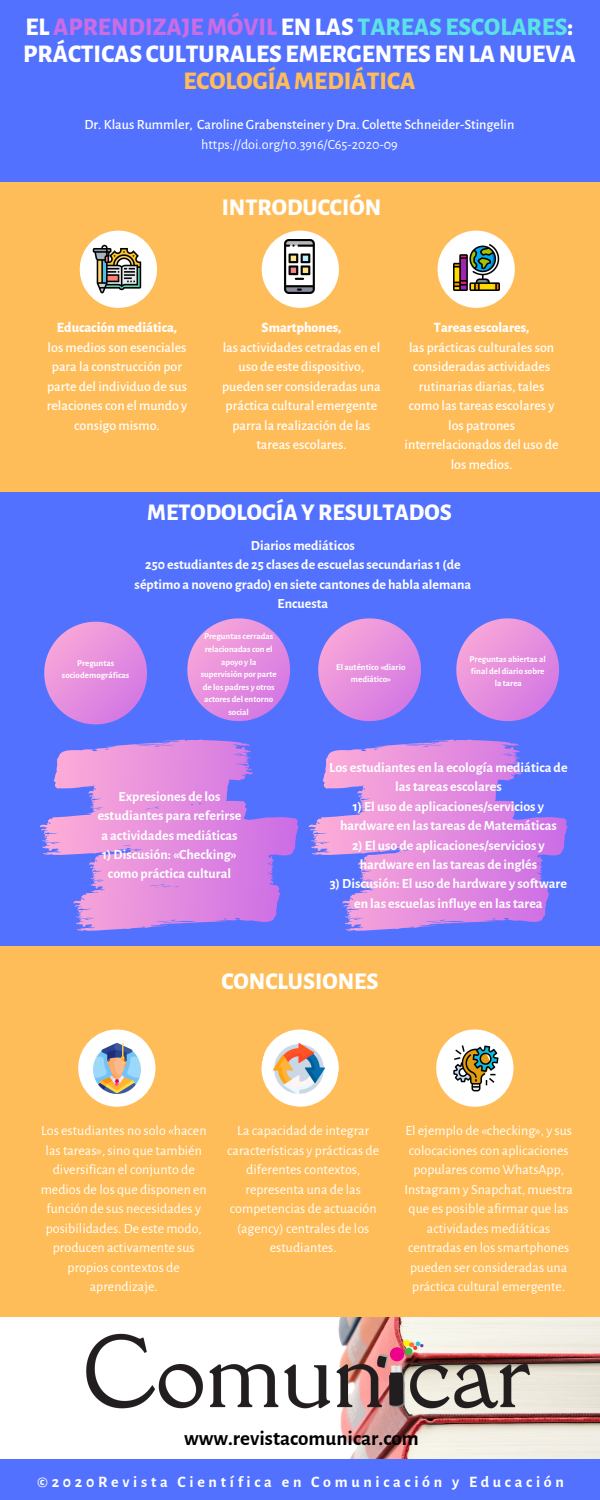
<style>
.page{position:relative;width:600px;height:1500px;background:#fff}
.page>*{position:absolute;margin:0;border:0;box-sizing:border-box;transform-origin:0 0}
.t1{font:800 25px/27.2px "Alegreya Sans";color:#fff}
.t2{font:800 25px "Alegreya Sans";color:#ffbd59}
.t3{font:800 23.6px "Alegreya Sans";color:#fff}
.t4{font:700 21px "Alegreya Sans";color:#000}
.t5{font:700 16px "Alegreya Sans";letter-spacing:.23em;color:#fff}
.t6{font:500 14.1px "Alegreya Sans";color:#fff}
.t7{font:14.1px "Alegreya Sans";color:#fff}
.t8{font:14px/19.5px "Alegreya Sans";color:#fff;text-align:center}
.t9{font:700 14px/19.4px "Alegreya Sans";color:#fff;text-align:center}
.t10{font:500 14px/19.5px "Alegreya Sans";color:#fff;text-align:center}
.t11{font:800 14px "Alegreya Sans";color:#fff}
.t12{font:700 9px/12.6px "Alegreya Sans";color:#fff;text-align:center}
.s1{color:#cb6ce6}
.s2{color:#5ce1e6}
</style>
<div class="page">
<div style="left:0;top:491px;width:600px;height:521px;background:#5271ff"></div>
<div style="left:0;top:946px;width:600px;height:381px;background:#ffbd59"></div>
<img style="left:0;top:1318px;width:600px;height:141px">
<div style="left:0;top:0;width:600px;height:188px;background:#5271ff"></div>
<div style="left:0;top:183px;width:600px;height:308px;background:#ffbd59"></div>
<div style="left:0;top:1459px;width:600px;height:41px;background:#5271ff"></div>
<div style="left:262px;top:231px;width:77px;height:77px;background:#fff;border-radius:50%"></div>
<div style="left:438px;top:231px;width:77px;height:77px;background:#fff;border-radius:50%"></div>
<div style="left:80px;top:231px;width:77px;height:77px;background:#fff;border-radius:50%"></div>
<svg style="left:261px;top:1029px;width:78px;height:78px"></svg>
<div style="left:436px;top:1029px;width:77px;height:78px;background:#fff;border-radius:50%"></div>
<div style="left:78px;top:1029px;width:77px;height:78px;background:#fff;border-radius:50%"></div>
<img style="left:80px;top:1327px;width:457px;height:89px">
<img style="left:92px;top:245px;width:50px;height:49px">
<img style="left:273px;top:240px;width:54px;height:54px">
<img style="left:454px;top:244px;width:45px;height:46px">
<svg style="left:44px;top:622px;width:103px;height:102px"></svg>
<svg style="left:187px;top:618px;width:103px;height:103px"></svg>
<svg style="left:456px;top:618px;width:103px;height:103px"></svg>
<svg style="left:318px;top:618px;width:103px;height:103px"></svg>
<svg style="left:309px;top:739px;width:259px;height:192px"></svg>
<svg style="left:40px;top:739px;width:259px;height:192px"></svg>
<img style="left:93px;top:1044px;width:48px;height:49px">
<img style="left:274px;top:1044px;width:51px;height:51px">
<img style="left:453px;top:1045px;width:46px;height:47px">
<h1 class="t1" style="left:23px;top:14px;width:554px">EL<span class="s1">APRENDIZAJE MÓVIL</span> EN LAS <span class="s2">TAREAS ESCOLARES</span>:<br>PRÁCTICAS CULTURALES EMERGENTES EN LA NUEVA</h1>
<h1 class="t2" style="left:183px;top:69px;width:233px">ECOLOGÍA MEDIÁTICA</h1>
<p class="t6" style="left:84px;top:118px;width:432px">Dr. Klaus Rummler, Caroline Grabensteiner y Dra. Colette Schneider-Stingelin</p>
<p class="t7" style="left:201px;top:138px;width:198px">https://doi.org/10.3916/C65-2020-09</p>
<h2 class="t3" style="left:222px;top:196px;width:161px">INTRODUCCIÓN</h2>
<p class="t11" style="left:57px;top:321px;width:122px">Educación mediática,</p>
<p class="t10" style="left:47px;top:338px;width:142px">los medios son esenciales para la construcción por parte del individuo de sus relaciones con el mundo y consigo mismo.</p>
<p class="t11" style="left:262px;top:321px;width:81px">Smartphones,</p>
<p class="t10" style="left:222px;top:338px;width:160px">las actividades cetradas en el uso de este dispositivo, pueden ser consideradas una práctica cultural emergente parra la realización de las tareas escolares.</p>
<p class="t11" style="left:434px;top:321px;width:97px">Tareas escolares,</p>
<p class="t10" style="left:405px;top:338px;width:156px">las prácticas culturales son consideradas actividades rutinarias diarias, tales como las tareas escolares y los patrones interrelacionados del uso de los medios.</p>
<h2 class="t3" style="left:147px;top:501px;width:306px">METODOLOGÍAYRESULTADOS</h2>
<p class="t9" style="left:135px;top:536px;width:338px">Diarios mediáticos<br>250 estudiantes de 25 clases de escuelassecundarias1(de séptimo a noveno grado) en siete cantones de habla alemana Encuesta</p>
<p class="t12" style="left:62px;top:657px;width:69px;line-height:12.3px">Preguntas sociodemográficas</p>
<p class="t12" style="left:201px;top:630px;width:77px">Preguntascerradas relacionadascon el apoyo y la supervisión por parte de los padres y otros actores del entorno social</p>
<p class="t9" style="left:98px;top:787px;width:145px">Expresiones de los estudiantes para referirse a actividades mediáticas<br>1)Discusión: «Checking» como práctica cultural</p>
<p class="t12" style="left:336px;top:661px;width:71px;line-height:12px">El auténtico «diario mediático»</p>
<p class="t12" style="left:470px;top:653px;width:78px;line-height:12px">Preguntas abiertas al final del diario sobre la tarea</p>
<p class="t9" style="left:329px;top:758px;width:240px">Los estudiantes en la ecología mediática de lastareas escolares</p>
<p class="t9" style="left:340px;top:797px;width:218px">1) El uso de aplicaciones/servicios y hardware en lastareas deMatemáticas</p>
<p class="t9" style="left:330px;top:836px;width:239px">2) El uso de aplicaciones/servicios y hardware en lastareas de inglés 3)Discusión: El uso de hardware y software en las escuelasinfluye en lastarea</p>
<h2 class="t3" style="left:221px;top:970px;width:159px">CONCLUSIONES</h2>
<p class="t8" style="left:41px;top:1121px;width:168px">Los estudiantes no solo «hacen las tareas», sino que también diversifican el conjunto de medios de los que disponen en función de sus necesidades y posibilidades. De este modo, producen activamente sus propios contextos de aprendizaje.</p>
<p class="t8" style="left:227px;top:1121px;width:154px">La capacidad de integrar características y prácticas de diferentes contextos, representa una de las competencias de actuación (agency) centrales de los estudiantes.</p>
<p class="t8" style="left:404px;top:1121px;width:170px">El ejemplo de «checking», y sus colocaciones con aplicaciones populares como WhatsApp,<br>Instagram y Snapchat, muestra que es posible afirmar que las actividades mediáticas centradas en los smartphones pueden ser consideradas una práctica cultural emergente.</p>
<h3 class="t4" style="left:184px;top:1429px;width:236px">www.revistacomunicar.com</h3>
<p class="t5" style="left:37px;top:1474px;width:528px">©2020Revista Científica en Comunicación y Educación</p>
</div>
